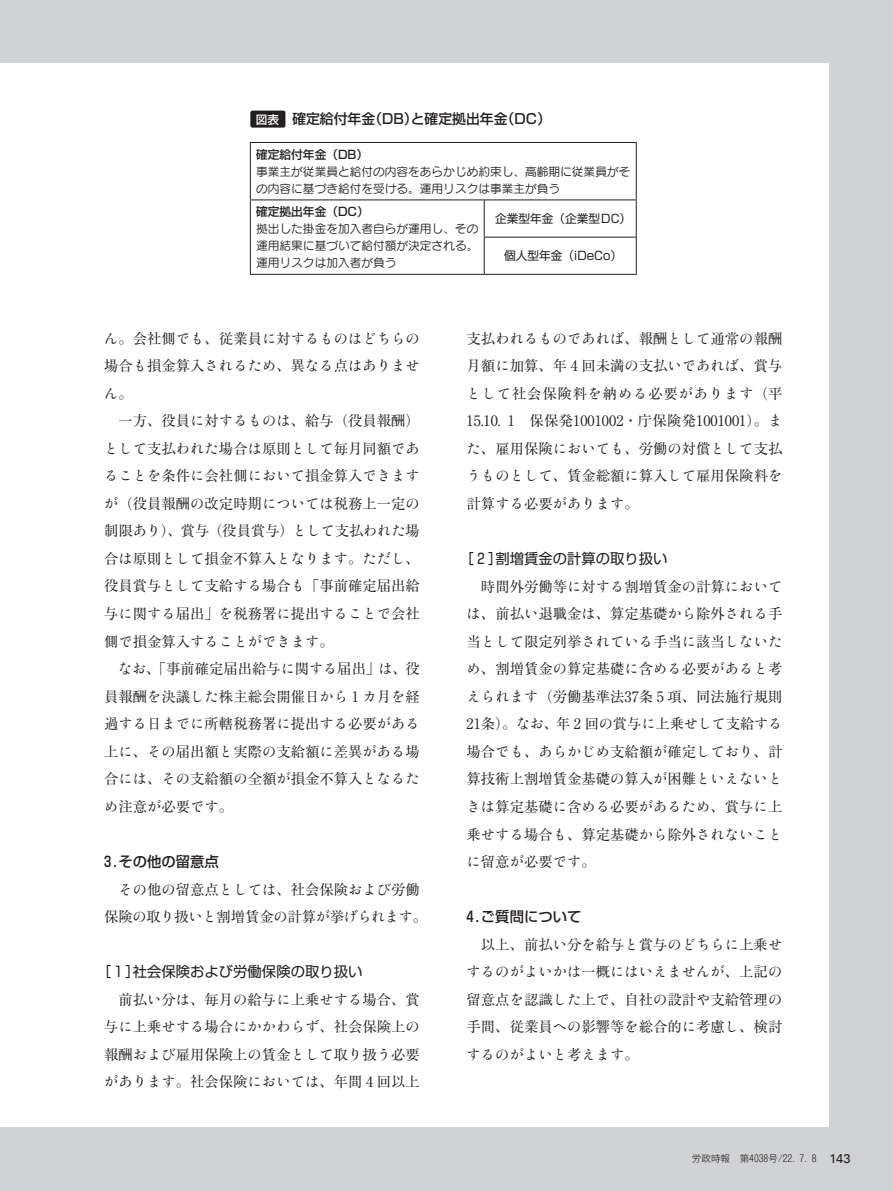
<style>
.page{position:relative;width:893px;height:1191px;background:#d1d2d4}
.page>*{position:absolute;margin:0;border:0;box-sizing:border-box;transform-origin:0 0}
.t1{font:14.4px/27.6px "Ryumin Pr 6 N";color:#231f20}
.t2{font:14.4px/27.6px "Ryumin Std Regular KO";color:#231f20}
.t3{font:14.4px "Shin Go Pr 6 N";color:#231f20}
.t4{font:14.4px "Ryumin Std Regular KO";letter-spacing:.055em;color:#231f20}
.t5{font:500 14.4px "Shin Go Pr 6 N";color:#231f20}
.t6{font:500 13.8px "Shin Go Pr 6 N";color:#231f20}
.t7{font:11.7px/17px "Seurat Pro M";color:#231f20}
.t8{font:11.7px "Shin Go Pr 6 N";color:#231f20}
.t9{font:500 11.7px "Shin Go Pr 6 N";color:#231f20}
.t10{font:300 9.6px "Gothic MB101 Pr 6 N";color:#231f20}
.s1{font-size:11.7px;color:#fff}
.s2{font-family:"Ryumin Pr 6 N"}
.s3{font-family:"Ryumin Std Regular KO"}
.s4{font-family:"Univers LT";font-weight:400;font-size:12.75px}
</style>
<div class="page">
<div style="left:0;top:64px;width:829px;height:1063px;background:#fff"></div>
<div style="left:250px;top:111px;width:35px;height:17px;background:#231f20;border-radius:2px"></div>
<hr style="left:250px;top:142px;width:234px;height:1px;background:#231f20">
<hr style="left:250px;top:143px;width:1px;height:56px;background:#231f20">
<hr style="left:484px;top:142px;width:153px;height:1px;background:#231f20">
<hr style="left:636px;top:143px;width:1px;height:56px;background:#231f20">
<hr style="left:250px;top:199px;width:234px;height:1px;background:#231f20">
<hr style="left:250px;top:200px;width:1px;height:37px;background:#231f20">
<hr style="left:250px;top:237px;width:1px;height:37px;background:#231f20">
<hr style="left:250px;top:274px;width:234px;height:1px;background:#231f20">
<hr style="left:484px;top:199px;width:153px;height:1px;background:#231f20">
<hr style="left:484px;top:200px;width:1px;height:37px;background:#231f20">
<hr style="left:636px;top:200px;width:1px;height:37px;background:#231f20">
<hr style="left:484px;top:237px;width:153px;height:1px;background:#231f20">
<hr style="left:484px;top:237px;width:1px;height:37px;background:#231f20">
<hr style="left:636px;top:237px;width:1px;height:37px;background:#231f20">
<hr style="left:484px;top:274px;width:153px;height:1px;background:#231f20">
<p class="t6" style="left:256px;top:108px;width:296px"><span class="s1">図表</span> 確定給付年金（DB）と確定拠出年金（DC）</p>
<p class="t9" style="left:256px;top:145px;width:113px">確定給付年金（DB）</p>
<p class="t7" style="left:256px;top:162px;width:376px">事業主が従業員と給付の内容をあらかじめ約束し、高齢期に従業員がその内容に基づき給付を受ける。運用リスクは事業主が負う</p>
<p class="t9" style="left:256px;top:202px;width:114px">確定拠出年金（DC）</p>
<p class="t7" style="left:256px;top:220px;width:224px;text-align:justify">拠出した掛金を加入者自らが運用し、その運用結果に基づいて給付額が決定される。運用リスクは加入者が負う</p>
<p class="t8" style="left:495px;top:209px;width:138px">企業型年金（企業型DC）</p>
<p class="t8" style="left:504px;top:246px;width:120px">個人型年金（iDeCo）</p>
<p class="t2" style="left:104px;top:323px;width:317px;text-align:justify">ん<span class="s2">。会社側</span>でも<span class="s2">、従業員</span>に<span class="s2">対</span>するものはどちらの<span class="s2">場合</span>も<span class="s2">損金算入</span>されるため<span class="s2">、異</span>なる<span class="s2">点</span>はありません<span class="s2">。</span></p>
<p class="t1" style="left:104px;top:406px;width:317px">　一方、役員<span class="s3">に</span>対<span class="s3">するものは</span>、給与（役員報酬）</p>
<p class="t2" style="left:104px;top:433px;width:317px">として<span class="s2">支払</span>われた<span class="s2">場合</span>は<span class="s2">原則</span>として<span class="s2">毎月同額</span>であることを<span class="s2">条件</span>に<span class="s2">会社側</span>において<span class="s2">損金算入</span>できます</p>
<p class="t1" style="left:104px;top:489px;width:317px"><span class="s3">が</span>（役員報酬<span class="s3">の</span>改定時期<span class="s3">については</span>税務上一定<span class="s3">の</span>制限<span class="s3">あり</span>）、賞与（役員賞与）<span class="s3">として</span>支払<span class="s3">われた</span>場</p>
<p class="t2" style="left:104px;top:543px;width:317px"><span class="s2">合</span>は<span class="s2">原則</span>として<span class="s2">損金不算入</span>となります<span class="s2">。</span>ただし<span class="s2">、</span></p>
<p class="t1" style="left:104px;top:571px;width:317px">役員賞与<span class="s3">として</span>支給<span class="s3">する</span>場合<span class="s3">も</span>「事前確定届出給与<span class="s3">に</span>関<span class="s3">する</span>届出」<span class="s3">を</span>税務署<span class="s3">に</span>提出<span class="s3">することで</span>会社</p>
<p class="t2" style="left:104px;top:626px;width:231px"><span class="s2">側</span>で<span class="s2">損金算入</span>することができます<span class="s2">。</span></p>
<p class="t1" style="left:104px;top:654px;width:317px;text-align:justify;text-indent:14px"><span class="s3">なお</span>、「事前確定届出給与<span class="s3">に</span>関<span class="s3">する</span>届出」<span class="s3">は</span>、役員報酬<span class="s3">を</span>決議<span class="s3">した</span>株主総会開催日<span class="s3">から</span> 1 <span class="s3">カ</span>月<span class="s3">を</span>経過<span class="s3">する</span>日<span class="s3">までに</span>所轄税務署<span class="s3">に</span>提出<span class="s3">する</span>必要<span class="s3">がある</span>上<span class="s3">に</span>、<span class="s3">その</span>届出額<span class="s3">と</span>実際<span class="s3">の</span>支給額<span class="s3">に</span>差異<span class="s3">がある</span>場合<span class="s3">には</span>、<span class="s3">その</span>支給額<span class="s3">の</span>全額<span class="s3">が</span>損金不算入<span class="s3">となるため</span>注意<span class="s3">が</span>必要<span class="s3">です</span>。</p>
<p class="t5" style="left:104px;top:849px;width:116px">3.その他の留意点</p>
<p class="t1" style="left:104px;top:874px;width:324px;text-align:center"><span class="s3">その</span>他<span class="s3">の</span>留意点<span class="s3">としては</span>、社会保険<span class="s3">および</span>労働<br>保険<span class="s3">の</span>取<span class="s3">り</span>扱<span class="s3">いと</span>割増賃金<span class="s3">の</span>計算<span class="s3">が</span>挙<span class="s3">げられます</span>。</p>
<p class="t3" style="left:97px;top:959px;width:267px">［ 1 ］社会保険および労働保険の取り扱い</p>
<p class="t1" style="left:104px;top:984px;width:317px;text-align:justify">　前払<span class="s3">い</span>分<span class="s3">は</span>、毎月<span class="s3">の</span>給与<span class="s3">に</span>上乗<span class="s3">せする</span>場合、賞与<span class="s3">に</span>上乗<span class="s3">せする</span>場合<span class="s3">にかかわらず</span>、社会保険上<span class="s3">の</span>報酬<span class="s3">および</span>雇用保険上<span class="s3">の</span>賃金<span class="s3">として</span>取<span class="s3">り</span>扱<span class="s3">う</span>必要<span class="s3">があります</span>。社会保険<span class="s3">においては</span>、年間 4 回以上</p>
<p class="t2" style="left:467px;top:323px;width:317px"><span class="s2">支払</span>われるものであれば<span class="s2">、報酬</span>として<span class="s2">通常</span>の<span class="s2">報酬</span></p>
<p class="t1" style="left:467px;top:351px;width:317px">月額<span class="s3">に</span>加算、年 4 回未満<span class="s3">の</span>支払<span class="s3">いであれば</span>、賞与</p>
<p class="t4" style="left:467px;top:383px;width:317px">として<span class="s2">社会保険料</span>を<span class="s2">納</span>める<span class="s2">必要</span>があります<span class="s2">（平</span></p>
<p class="t1" style="left:467px;top:406px;width:317px;text-align:justify">15.10. 1　保保発1001002・庁保険発1001001）。<span class="s3">また</span>、雇用保険<span class="s3">においても</span>、労働<span class="s3">の</span>対償<span class="s3">として</span>支払<span class="s3">うものとして</span>、賃金総額<span class="s3">に</span>算入<span class="s3">して</span>雇用保険料<span class="s3">を</span></p>
<p class="t2" style="left:467px;top:488px;width:174px"><span class="s2">計算</span>する<span class="s2">必要</span>があります<span class="s2">。</span></p>
<p class="t3" style="left:459px;top:547px;width:210px">［ 2 ］割増賃金の計算の取り扱い</p>
<p class="t1" style="left:467px;top:571px;width:317px">　時間外労働等<span class="s3">に</span>対<span class="s3">する</span>割増賃金<span class="s3">の</span>計算<span class="s3">においては</span>、前払<span class="s3">い</span>退職金<span class="s3">は</span>、算定基礎<span class="s3">から</span>除外<span class="s3">される</span>手</p>
<p class="t2" style="left:467px;top:626px;width:317px"><span class="s2">当</span>として<span class="s2">限定列挙</span>されている<span class="s2">手当</span>に<span class="s2">該当</span>しないた</p>
<p class="t1" style="left:467px;top:654px;width:317px;text-align:justify"><span class="s3">め</span>、割増賃金<span class="s3">の</span>算定基礎<span class="s3">に</span>含<span class="s3">める</span>必要<span class="s3">があると</span>考<span class="s3">えられます</span>（労働基準法37条 5 項、同法施行規則21条）。<span class="s3">なお</span>、年 2 回<span class="s3">の</span>賞与<span class="s3">に</span>上乗<span class="s3">せして</span>支給<span class="s3">する</span></p>
<p class="t2" style="left:467px;top:736px;width:317px"><span class="s2">場合</span>でも<span class="s2">、</span>あらかじめ<span class="s2">支給額</span>が<span class="s2">確定</span>しており<span class="s2">、計</span></p>
<p class="t1" style="left:467px;top:764px;width:317px">算技術上割増賃金基礎<span class="s3">の</span>算入<span class="s3">が</span>困難<span class="s3">といえないと</span></p>
<p class="t2" style="left:467px;top:791px;width:317px">きは<span class="s2">算定基礎</span>に<span class="s2">含</span>める<span class="s2">必要</span>があるため<span class="s2">、賞与</span>に<span class="s2">上乗</span>せする<span class="s2">場合</span>も<span class="s2">、算定基礎</span>から<span class="s2">除外</span>されないこと</p>
<p class="t1" style="left:467px;top:847px;width:131px"><span class="s3">に</span>留意<span class="s3">が</span>必要<span class="s3">です</span>。</p>
<p class="t5" style="left:467px;top:905px;width:116px">4.ご質問について</p>
<p class="t1" style="left:467px;top:929px;width:317px">　以上、前払<span class="s3">い</span>分<span class="s3">を</span>給与<span class="s3">と</span>賞与<span class="s3">のどちらに</span>上乗<span class="s3">せ</span></p>
<p class="t2" style="left:467px;top:956px;width:317px">するのがよいかは<span class="s2">一概</span>にはいえませんが<span class="s2">、上記</span>の</p>
<p class="t1" style="left:467px;top:985px;width:317px">留意点<span class="s3">を</span>認識<span class="s3">した</span>上<span class="s3">で</span>、自社<span class="s3">の</span>設計<span class="s3">や</span>支給管理<span class="s3">の</span>手間、従業員<span class="s3">への</span>影響等<span class="s3">を</span>総合的<span class="s3">に</span>考慮<span class="s3">し</span>、検討</p>
<p class="t2" style="left:467px;top:1039px;width:174px">するのがよいと<span class="s2">考</span>えます<span class="s2">。</span></p>
<p class="t10" style="left:692px;top:1150px;width:160px">労政時報　第4038号/22. 7. 8 <span class="s4">143</span></p>
</div>
